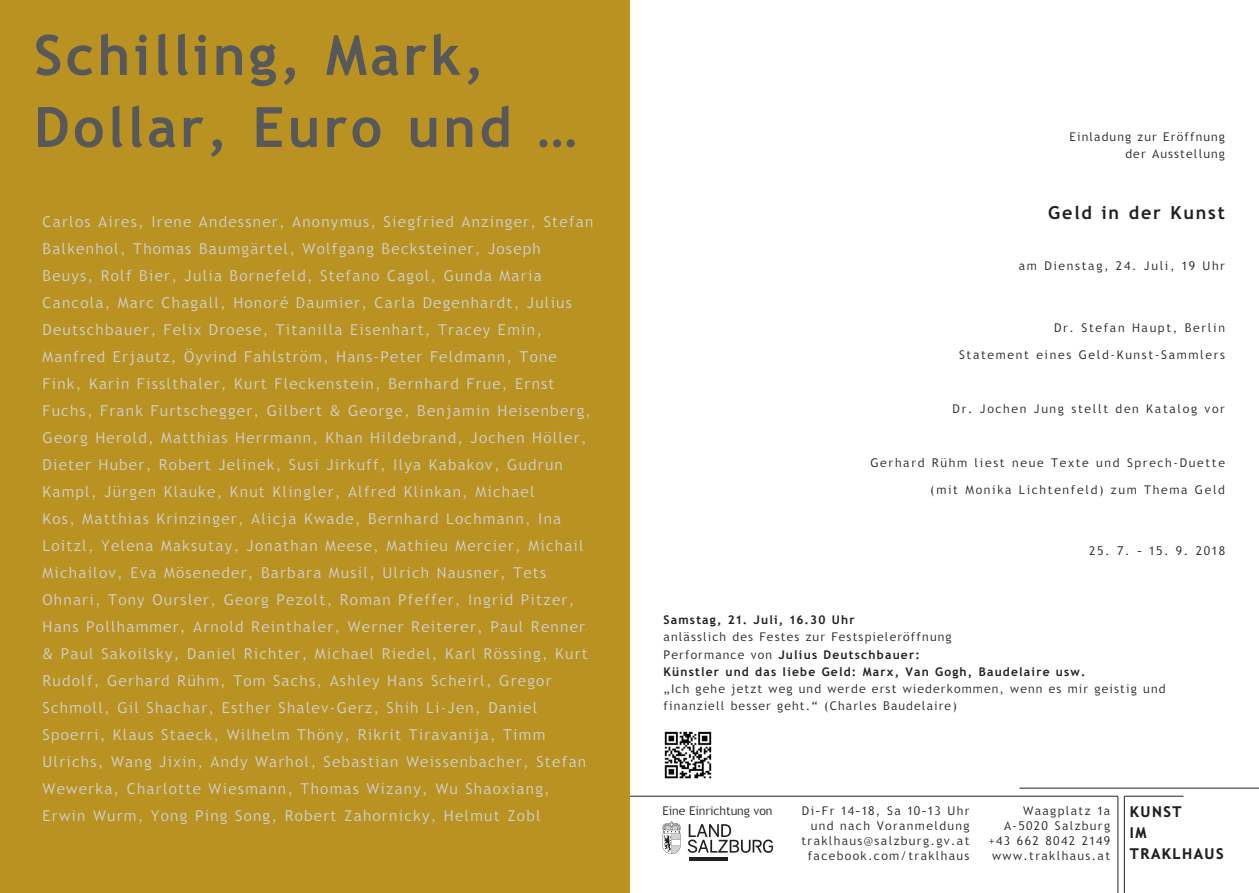
<style>
.page{position:relative;width:1259px;height:893px;background:#fff}
.page>*{position:absolute;margin:0;border:0;box-sizing:border-box;transform-origin:0 0}
.t1{font:700 55.5px/72px "Trebuchet SBG2";letter-spacing:.06em;color:#57585a}
.t2{font:700 18px "Trebuchet SBG2";letter-spacing:.1em;color:#231f20}
.t3{font:300 15px/27px "Trebuchet SBG2";letter-spacing:.09em;color:#d1d2d4}
.t4{font:900 15px/21px "Trebuchet SBG2";letter-spacing:.09em;color:#231f20}
.t5{font:300 12px "Trebuchet SBG2";letter-spacing:.145em;color:#231f20}
.t6{font:300 12px/15px "Trebuchet SBG2";letter-spacing:.12em;color:#231f20;text-align:right}
.t7{font:700 12px/17.2px "Trebuchet SBG2";letter-spacing:.1em;color:#231f20}
.t8{font:300 12px/17.2px "Trebuchet SBG2";letter-spacing:.1em;color:#231f20;text-align:right}
.t9{font:300 12px "Trebuchet SBG2";color:#231f20}
.s1{font-weight:300}
</style>
<div class="page">
<img style="left:664px;top:731px;width:48px;height:48px">
<svg style="left:662px;top:821px;width:19px;height:33px"></svg>
<hr style="left:688px;top:857px;width:39px;height:4px;background:#231f20">
<svg style="left:687px;top:824px;width:86px;height:29px"></svg>
<hr style="left:629px;top:796px;width:489px;height:1px;background:#231f20">
<hr style="left:1117px;top:796px;width:1px;height:97px;background:#231f20">
<hr style="left:1124px;top:796px;width:1px;height:97px;background:#231f20">
<hr style="left:1124px;top:796px;width:59px;height:1px;background:#231f20">
<hr style="left:1019px;top:788px;width:240px;height:1px;background:#231f20">
<div style="left:0;top:0;width:629px;height:893px;background:#b99221"></div>
<h1 class="t1" style="left:34px;top:19px;width:545px">Schilling, Mark,<br>Dollar, Euro und …</h1>
<p class="t3" style="left:43px;top:208px;width:552px">Carlos Aires, Irene Andessner, Anonymus, Siegfried Anzinger, Stefan Balkenhol, Thomas Baumgärtel, Wolfgang Becksteiner, Joseph Beuys, Rolf Bier, Julia Bornefeld, Stefano Cagol, Gunda Maria Cancola, Marc Chagall, Honoré Daumier, Carla Degenhardt, Julius Deutschbauer, Felix Droese, Titanilla Eisenhart, Tracey Emin, Manfred Erjautz, Öyvind Fahlström, Hans-Peter Feldmann, Tone Fink, Karin Fisslthaler, Kurt Fleckenstein, Bernhard Frue, Ernst Fuchs, Frank Furtschegger, Gilbert &amp; George, Benjamin Heisenberg, Georg Herold, Matthias Herrmann, Khan Hildebrand, Jochen Höller, Dieter Huber, Robert Jelinek, Susi Jirkuff, Ilya Kabakov, Gudrun Kampl, Jürgen Klauke, Knut Klingler, Alfred Klinkan, Michael<br>Kos, Matthias Krinzinger, Alicja Kwade, Bernhard Lochmann, Ina Loitzl, Yelena Maksutay, Jonathan Meese, Mathieu Mercier, Michail Michailov, Eva Möseneder, Barbara Musil, Ulrich Nausner, Tets Ohnari, Tony Oursler, Georg Pezolt, Roman Pfeffer, Ingrid Pitzer, Hans Pollhammer, Arnold Reinthaler, Werner Reiterer, Paul Renner &amp; Paul Sakoilsky, Daniel Richter, Michael Riedel, Karl Rössing, Kurt Rudolf, Gerhard Rühm, Tom Sachs, Ashley Hans Scheirl, Gregor Schmoll, Gil Shachar, Esther Shalev-Gerz, Shih Li-Jen, Daniel Spoerri, Klaus Staeck, Wilhelm Thöny, Rikrit Tiravanija, Timm Ulrichs, Wang Jixin, Andy Warhol, Sebastian Weissenbacher, Stefan Wewerka, Charlotte Wiesmann, Thomas Wizany, Wu Shaoxiang, Erwin Wurm, Yong Ping Song, Robert Zahornicky, Helmut Zobl</p>
<p class="t8" style="left:1069px;top:128px;width:157px">Einladung zur Eröffnung der Ausstellung</p>
<p class="t2" style="left:1048px;top:201px;width:178px">Geld in der Kunst</p>
<p class="t5" style="left:1019px;top:259px;width:207px">am Dienstag, 24. Juli, 19 Uhr</p>
<p class="t5" style="left:1054px;top:320px;width:172px">Dr. Stefan Haupt, Berlin</p>
<p class="t5" style="left:959px;top:347px;width:267px">Statement eines Geld-Kunst-Sammlers</p>
<p class="t5" style="left:952px;top:401px;width:274px">Dr. Jochen Jung stellt den Katalog vor</p>
<p class="t5" style="left:870px;top:455px;width:356px">Gerhard Rühm liest neue Texte und Sprech-Duette</p>
<p class="t5" style="left:930px;top:482px;width:296px">(mit Monika Lichtenfeld) zum Thema Geld</p>
<p class="t6" style="left:1089px;top:543px;width:137px">25. 7. – 15. 9. 2018</p>
<p class="t7" style="left:663px;top:611px;width:193px">Samstag, 21. Juli, 16.30 Uhr</p>
<p class="t7" style="left:663px;top:628px;width:423px"><span class="s1">anlässlich des Festes zur Festspieleröffnung<br>Performance von</span> Julius Deutschbauer:<br>Künstler und das liebe Geld: Marx, Van Gogh, Baudelaire usw.</p>
<p class="t8" style="left:663px;top:680px;width:503px;text-align:left">„Ich gehe jetzt weg und werde erst wiederkommen, wenn es mir geistig und finanziell besser geht.“ (Charles Baudelaire)</p>
<p class="t9" style="left:662px;top:803px;width:111px">Eine Einrichtung von</p>
<p class="t4" style="left:1130px;top:801px;width:95px">KUNST<br>IM<br>TRAKLHAUS</p>
<p class="t6" style="left:801px;top:803px;width:170px">Di–Fr 14–18, Sa 10–13 Uhr und nach Voranmeldung traklhaus@salzburg.gv.at facebook.com/traklhaus</p>
<p class="t6" style="left:988px;top:803px;width:123px">Waagplatz 1a<br>A-5020 Salzburg +43 662 8042 2149 www.traklhaus.at</p>
</div>
